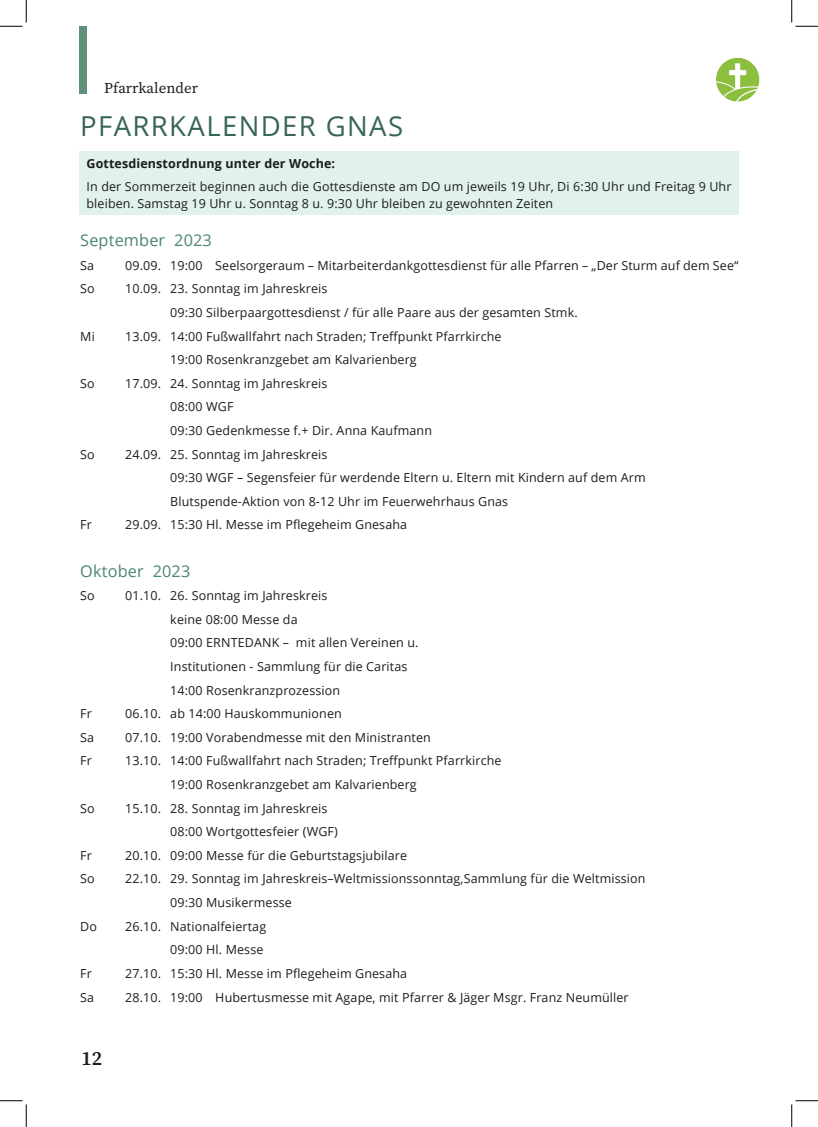
<style>
.page{position:relative;width:818px;height:1127px;background:#fff}
.page>*{position:absolute;margin:0;border:0;box-sizing:border-box;transform-origin:0 0}
.Überschrift{font:27.5px "Open Sans";letter-spacing:.05em;color:#386652}
.t1{font:20px "Source Serif Variable";color:#1d1d1b}
.Unterüberschrift{font:16.25px "Open Sans";letter-spacing:.01em;color:#4c866d}
.t2{font:15px "Source Serif Variable";color:#1d1d1b}
.Seitentext{font:12.5px/16.5px "Open Sans";letter-spacing:.01em;color:#1d1d1b}
.Seitentext-2{font:700 12.5px "Open Sans";letter-spacing:.01em;color:#1d1d1b}
</style>
<div class="page">
<div style="left:79px;top:26px;width:8px;height:67px;background:#5e927b"></div>
<img style="left:716px;top:57px;width:44px;height:45px">
<div style="left:79px;top:151px;width:659px;height:64px;background:#e1f1ee"></div>
<svg style="left:0;top:0;width:27px;height:27px"></svg>
<svg style="left:0;top:1100px;width:27px;height:26px"></svg>
<svg style="left:791px;top:0;width:27px;height:27px"></svg>
<svg style="left:791px;top:1100px;width:27px;height:26px"></svg>
<p class="t2" style="left:104px;top:78px;width:95px">Pfarrkalender</p>
<p class="Überschrift" style="left:80px;top:107px;width:324px">PFARRKALENDER GNAS</p>
<p class="Seitentext-2" style="left:86px;top:154px;width:250px">Gottesdienstordnung unter der Woche:</p>
<p class="Seitentext" style="left:86px;top:178px;width:646px">In der Sommerzeit beginnen auch die Gottesdienste am DO um jeweils 19 Uhr, Di 6:30 Uhr und Freitag 9 Uhr bleiben. Samstag 19 Uhr u. Sonntag 8 u. 9:30 Uhr bleiben zu gewohnten Zeiten</p>
<p class="Unterüberschrift" style="left:80px;top:229px;width:133px">September 2023</p>
<p class="Seitentext" style="left:80px;top:256px;width:15px">Sa</p>
<p class="Seitentext" style="left:125px;top:256px;width:615px">09.09. 19:00 Seelsorgeraum – Mitarbeiterdankgottesdienst für alle Pfarren – „Der Sturm auf dem See“</p>
<p class="Seitentext" style="left:80px;top:280px;width:16px">So</p>
<p class="Seitentext" style="left:125px;top:280px;width:204px">10.09. 23. Sonntag im Jahreskreis</p>
<p class="Seitentext" style="left:170px;top:304px;width:409px">09:30 Silberpaargottesdienst / für alle Paare aus der gesamten Stmk.</p>
<p class="Seitentext" style="left:80px;top:327px;width:16px">Mi</p>
<p class="Seitentext" style="left:125px;top:327px;width:378px">13.09. 14:00 Fußwallfahrt nach Straden; Treffpunkt Pfarrkirche</p>
<p class="Seitentext" style="left:170px;top:351px;width:248px">19:00 Rosenkranzgebet am Kalvarienberg</p>
<p class="Seitentext" style="left:80px;top:374px;width:16px">So</p>
<p class="Seitentext" style="left:125px;top:374px;width:204px">17.09. 24. Sonntag im Jahreskreis</p>
<p class="Seitentext" style="left:170px;top:398px;width:65px">08:00 WGF</p>
<p class="Seitentext" style="left:170px;top:422px;width:263px">09:30 Gedenkmesse f.+ Dir. Anna Kaufmann</p>
<p class="Seitentext" style="left:80px;top:445px;width:16px">So</p>
<p class="Seitentext" style="left:125px;top:445px;width:204px">24.09. 25. Sonntag im Jahreskreis</p>
<p class="Seitentext" style="left:170px;top:469px;width:477px">09:30 WGF – Segensfeier für werdende Eltern u. Eltern mit Kindern auf dem Arm</p>
<p class="Seitentext" style="left:170px;top:492px;width:339px">Blutspende-Aktion von 8-12 Uhr im Feuerwehrhaus Gnas</p>
<p class="Seitentext" style="left:80px;top:516px;width:13px">Fr</p>
<p class="Seitentext" style="left:125px;top:516px;width:283px">29.09. 15:30 Hl. Messe im Pflegeheim Gnesaha</p>
<p class="Unterüberschrift" style="left:80px;top:559px;width:112px">Oktober 2023</p>
<p class="Seitentext" style="left:80px;top:587px;width:16px">So</p>
<p class="Seitentext" style="left:125px;top:587px;width:204px">01.10. 26. Sonntag im Jahreskreis</p>
<p class="Seitentext" style="left:170px;top:610px;width:129px">keine 08:00 Messe da</p>
<p class="Seitentext" style="left:170px;top:634px;width:250px">09:00 ERNTEDANK – mit allen Vereinen u.</p>
<p class="Seitentext" style="left:170px;top:657px;width:239px">Institutionen - Sammlung für die Caritas</p>
<p class="Seitentext" style="left:170px;top:681px;width:171px">14:00 Rosenkranzprozession</p>
<p class="Seitentext" style="left:80px;top:705px;width:13px">Fr</p>
<p class="Seitentext" style="left:125px;top:705px;width:218px">06.10. ab 14:00 Hauskommunionen</p>
<p class="Seitentext" style="left:80px;top:728px;width:15px">Sa</p>
<p class="Seitentext" style="left:125px;top:728px;width:307px">07.10. 19:00 Vorabendmesse mit den Ministranten</p>
<p class="Seitentext" style="left:80px;top:752px;width:13px">Fr</p>
<p class="Seitentext" style="left:125px;top:752px;width:378px">13.10. 14:00 Fußwallfahrt nach Straden; Treffpunkt Pfarrkirche</p>
<p class="Seitentext" style="left:170px;top:775px;width:248px">19:00 Rosenkranzgebet am Kalvarienberg</p>
<p class="Seitentext" style="left:80px;top:799px;width:16px">So</p>
<p class="Seitentext" style="left:125px;top:799px;width:204px">15.10. 28. Sonntag im Jahreskreis</p>
<p class="Seitentext" style="left:170px;top:823px;width:169px">08:00 Wortgottesfeier (WGF)</p>
<p class="Seitentext" style="left:80px;top:846px;width:13px">Fr</p>
<p class="Seitentext" style="left:125px;top:846px;width:283px">20.10. 09:00 Messe für die Geburtstagsjubilare</p>
<p class="Seitentext" style="left:80px;top:870px;width:16px">So</p>
<p class="Seitentext" style="left:125px;top:870px;width:522px">22.10. 29. Sonntag im Jahreskreis–Weltmissionssonntag,Sammlung für die Weltmission</p>
<p class="Seitentext" style="left:170px;top:893px;width:123px">09:30 Musikermesse</p>
<p class="Seitentext" style="left:80px;top:917px;width:18px">Do</p>
<p class="Seitentext" style="left:125px;top:917px;width:142px">26.10. Nationalfeiertag</p>
<p class="Seitentext" style="left:170px;top:940px;width:95px">09:00 Hl. Messe</p>
<p class="Seitentext" style="left:80px;top:964px;width:13px">Fr</p>
<p class="Seitentext" style="left:125px;top:964px;width:283px">27.10. 15:30 Hl. Messe im Pflegeheim Gnesaha</p>
<p class="Seitentext" style="left:80px;top:988px;width:15px">Sa</p>
<p class="Seitentext" style="left:125px;top:988px;width:505px">28.10. 19:00 Hubertusmesse mit Agape, mit Pfarrer &amp; Jäger Msgr. Franz Neumüller</p>
<h2 class="t1" style="left:81px;top:1044px;width:22px">12</h2>
</div>
